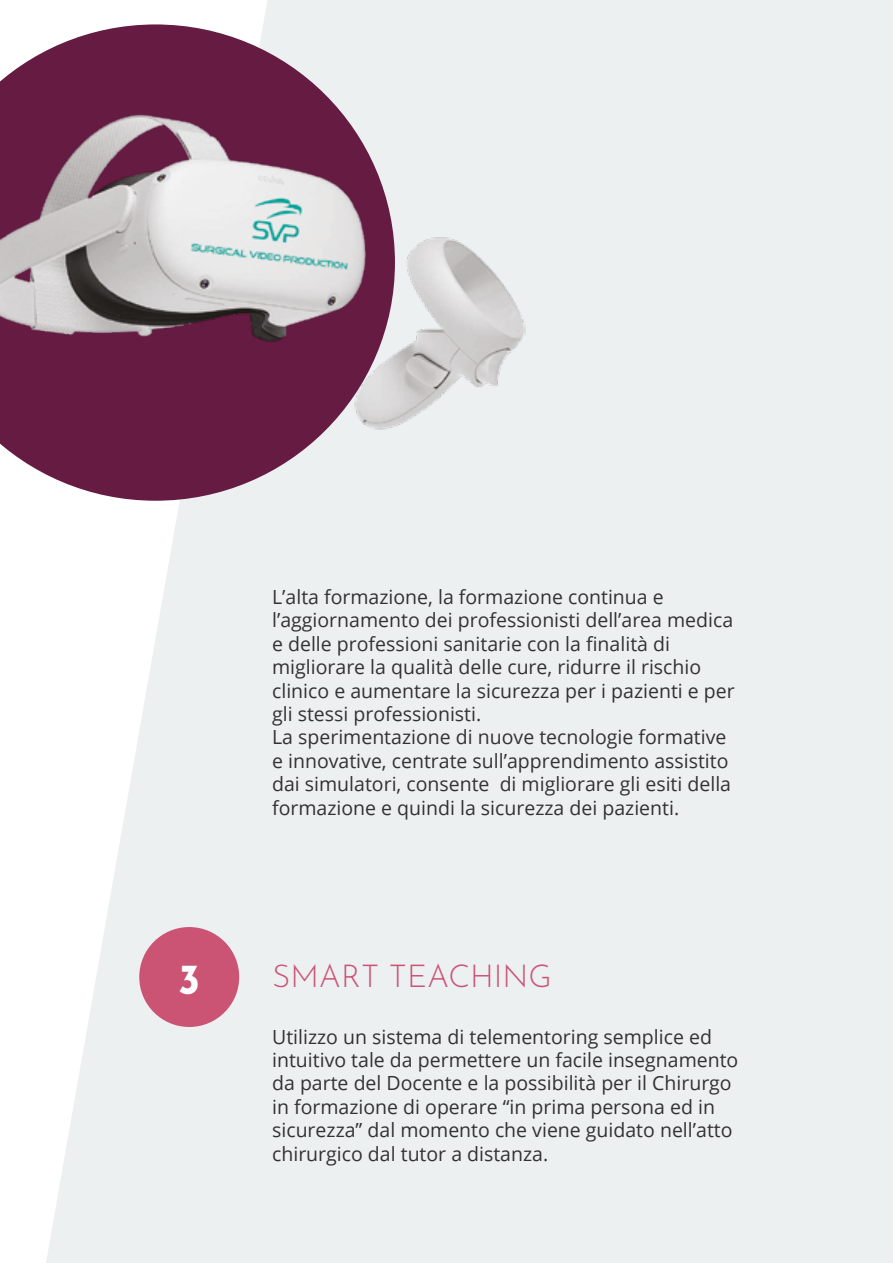
<style>
.page{position:relative;width:893px;height:1263px;background:#fff}
.page>*{position:absolute;margin:0;border:0;box-sizing:border-box;transform-origin:0 0}
.t1{font:700 42px "Josefin Sans";color:#fff}
.t2{font:100 31.5px "Josefin Sans";color:#cb5374}
.t3{font:19.5px/23.4px "Open Sans";color:#333232}
</style>
<div class="page">
<div style="left:46px;top:0;width:847px;height:1263px;background:#ecf0f1"></div>
<svg style="left:0;top:24px;width:395px;height:477px;fill:#651b42"></svg>
<img style="left:0;top:114px;width:526px;height:320px">
<div style="left:139px;top:927px;width:100px;height:100px;background:#cb5374;border-radius:50%"></div>
<p class="t3" style="left:272px;top:585px;width:464px">L’alta formazione, la formazione continua e l’aggiornamento dei professionisti dell’area medica e delle professioni sanitarie con la finalità di migliorare la qualità delle cure, ridurre il rischio clinico e aumentare la sicurezza per i pazienti e per gli stessi professionisti.<br>La sperimentazione di nuove tecnologie formative e innovative, centrate sull’apprendimento assistito dai simulatori, consente di migliorare gli esiti della formazione e quindi la sicurezza dei pazienti.</p>
<h1 class="t1" style="left:178px;top:942px;width:24px">3</h1>
<h2 class="t2" style="left:272px;top:953px;width:281px">SMART TEACHING</h2>
<p class="t3" style="left:272px;top:1024px;width:468px">Utilizzo un sistema di telementoring semplice ed intuitivo tale da permettere un facile insegnamento da parte del Docente e la possibilità per il Chirurgo in formazione di operare “in prima persona ed in sicurezza” dal momento che viene guidato nell’atto chirurgico dal tutor a distanza.</p>
</div>
